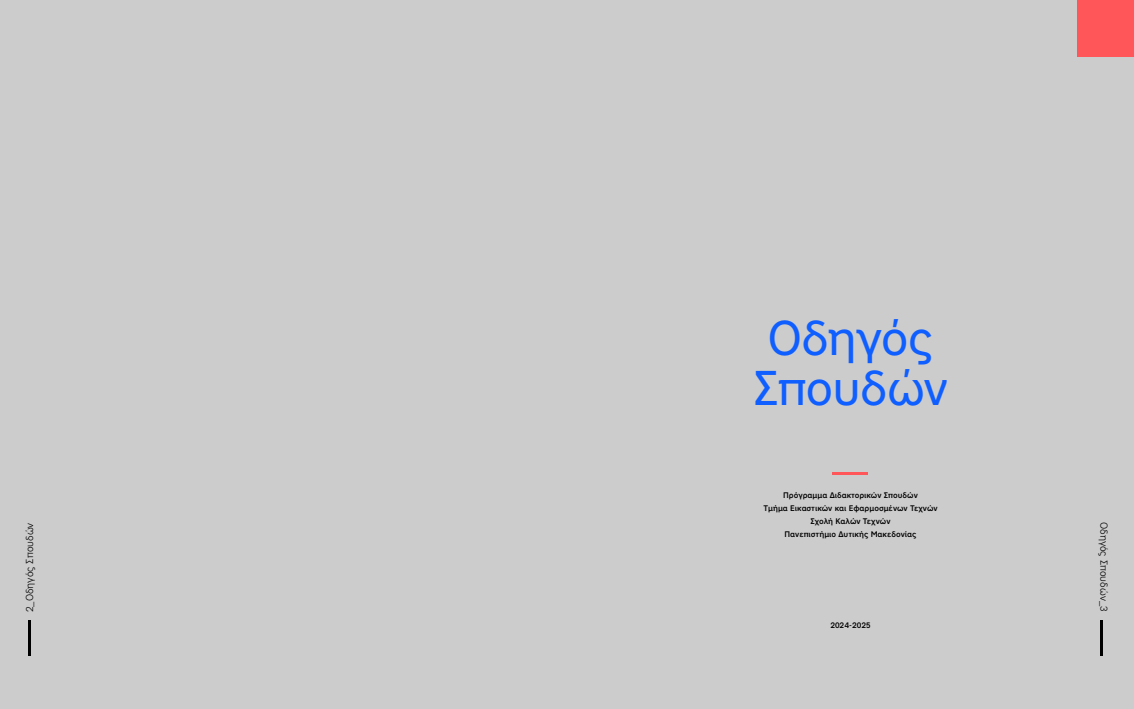
<style>
.page{position:relative;width:1134px;height:709px;background:#fff}
.page>*{position:absolute;margin:0;border:0;box-sizing:border-box;transform-origin:0 0}
.t1{font:48px/50px "Nort";letter-spacing:-.015em;color:#0f5eff;text-align:center}
.t2{font:300 10px "Nort";color:#000}
.t3{font:500 8px/13px "Nort";color:#000;text-align:center}
</style>
<div class="page">
<div style="left:0;top:0;width:567px;height:709px;background:#ccc"></div>
<div style="left:567px;top:0;width:567px;height:709px;background:#ccc"></div>
<hr style="left:28px;top:620px;width:3px;height:35px;background:#000">
<hr style="left:1100px;top:620px;width:3px;height:35px;background:#000">
<div style="left:1077px;top:0;width:57px;height:57px;background:#ff5759"></div>
<hr style="left:833px;top:472px;width:35px;height:3px;background:#ff5759">
<h1 class="t1" style="left:753px;top:311px;width:196px">Οδηγός<br>Σπουδών</h1>
<p class="t3" style="left:763px;top:488px;width:176px">Πρόγραμμα Διδακτορικών Σπουδών<br>Τμήμα Εικαστικών και Εφαρμοσμένων Τεχνών<br>Σχολή Καλών Τεχνών<br>Πανεπιστήμιο Δυτικής Μακεδονίας</p>
<p class="t2" style="left:23px;top:612px;width:91px;rotate:-90deg">2_Οδηγός Σπουδών</p>
<p class="t2" style="left:1111px;top:522px;width:91px;rotate:90deg">Οδηγός Σπουδών_3</p>
<p class="t3" style="left:830px;top:618px;width:42px">2024-2025</p>
</div>
